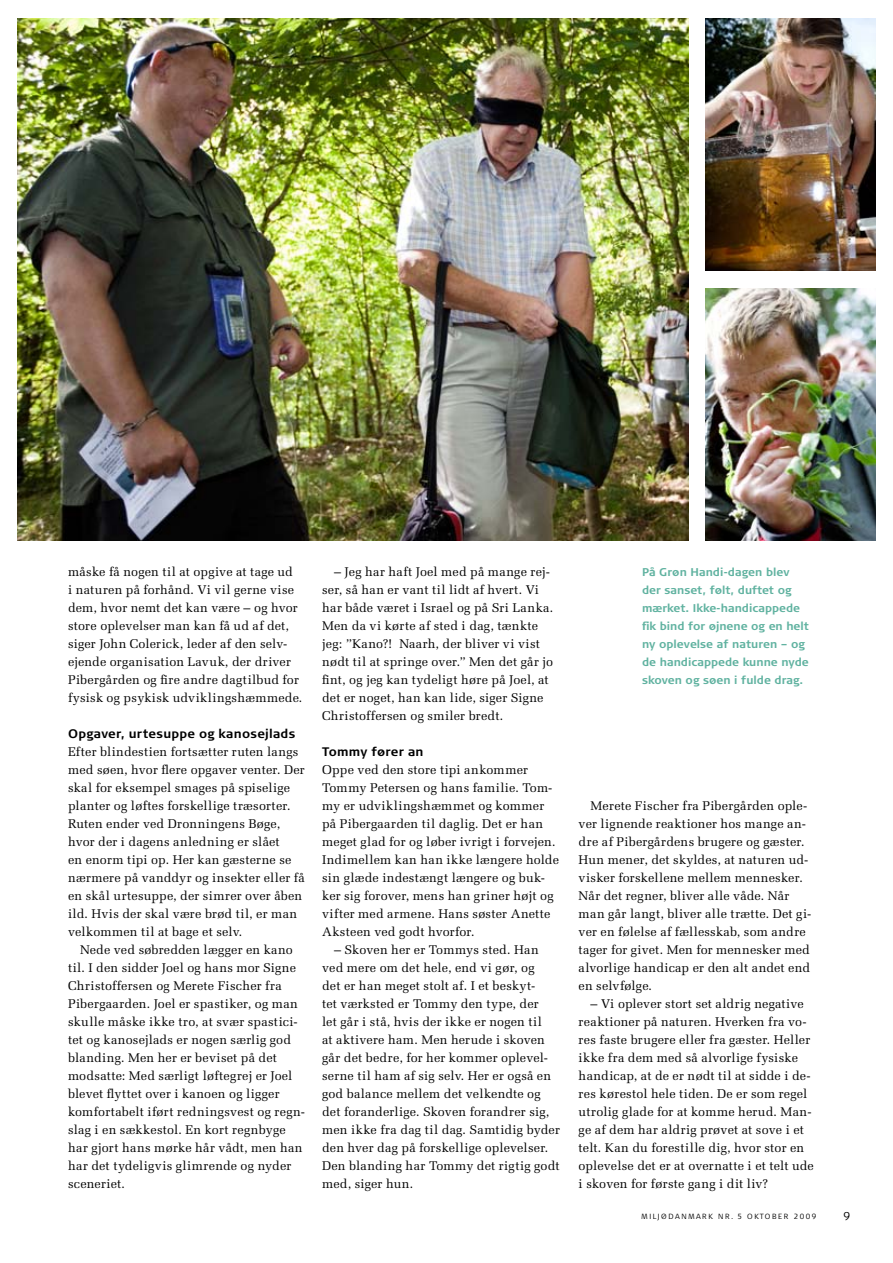
<style>
.page{position:relative;width:893px;height:1263px;background:#fff}
.page>*{position:absolute;margin:0;border:0;box-sizing:border-box;transform-origin:0 0}
.t1{font:12.6px/18px "Melior";letter-spacing:.015em;color:#000}
.t2{font:700 12.3px "Signa Normal";letter-spacing:.02em;color:#000}
.t3{font:700 11.25px/18px "Signa Normal";color:#60b2a0}
.t4{font:300 11.25px "Signa Column";color:#000}
.t5{font:300 7.5px "Signa Normal";letter-spacing:.2em;color:#000}
.t6{font:300 7.5px "Signa Column";color:#000}
.s1{font-family:"Signa Column"}
</style>
<div class="page">
<img style="left:706px;top:18px;width:170px;height:252px">
<img style="left:706px;top:288px;width:170px;height:252px">
<img style="left:17px;top:18px;width:672px;height:522px">
<p class="t1" style="left:68px;top:563px;width:236px">måske få nogen til at opgive at tage ud<br>i naturen på forhånd. Vi vil gerne vise dem, hvor nemt det kan være – og hvor store oplevelser man kan få ud af det, siger John Colerick, leder af den selv&shy;ejende organisation Lavuk, der driver Pibergården og fire andre dagtilbud for fysisk og psykisk udviklingshæmmede.</p>
<p class="t2" style="left:68px;top:727px;width:229px">Opgaver, urtesuppe og kanosejlads</p>
<p class="t1" style="left:68px;top:743px;width:238px">Efter blindestien fortsætter ruten langs med søen, hvor flere opgaver venter. Der skal for eksempel smages på spiselige planter og løftes forskellige træsorter.<br>Ruten ender ved Dronningens Bøge, hvor der i dagens anledning er slået<br>en enorm tipi op. Her kan gæsterne se nærmere på vanddyr og insekter eller få en skål urtesuppe, der simrer over åben ild. Hvis der skal være brød til, er man velkommen til at bage et selv.</p>
<p class="t1" style="left:68px;top:941px;width:238px;text-indent:12px">Nede ved søbredden lægger en kano til. I den sidder Joel og hans mor Signe Christoffersen og Merete Fischer fra Pibergaarden. Joel er spastiker, og man skulle måske ikke tro, at svær spastici&shy;tet og kanosejlads er nogen særlig god blanding. Men her er beviset på det modsatte: Med særligt løftegrej er Joel blevet flyttet over i kanoen og ligger komfortabelt iført redningsvest og regn&shy;slag i en sækkestol. En kort regnbyge har gjort hans mørke hår vådt, men han har det tydeligvis glimrende og nyder sceneriet.</p>
<p class="t1" style="left:322px;top:563px;width:233px;text-indent:12px">– Jeg har haft Joel med på mange rej&shy;ser, så han er vant til lidt af hvert. Vi har både været i Israel og på Sri Lanka.<br>Men da vi kørte af sted i dag, tænkte jeg: ”Kano?! Naarh, der bliver vi vist nødt til at springe over.” Men det går jo fint, og jeg kan tydeligt høre på Joel, at det er noget, han kan lide, siger Signe Christoffersen og smiler bredt.</p>
<p class="t2" style="left:322px;top:745px;width:103px">Tommy fører an</p>
<p class="t1" style="left:322px;top:761px;width:238px">Oppe ved den store tipi ankommer Tommy Petersen og hans familie. Tom&shy;my er udviklingshæmmet og kommer på Pibergaarden til daglig. Det er han meget glad for og løber ivrigt i forvejen.<br>Indimellem kan han ikke længere holde sin glæde indestængt længere og buk&shy;ker sig forover, mens han griner højt og vifter med armene. Hans søster Anette Aksteen ved godt hvorfor.</p>
<p class="t1" style="left:322px;top:941px;width:239px;text-indent:12px">– Skoven her er Tommys sted. Han ved mere om det hele, end vi gør, og<br>det er han meget stolt af. I et beskyt-<br>tet værksted er Tommy den type, der<br>let går i stå, hvis der ikke er nogen til<br>at aktivere ham. Men herude i skoven går det bedre, for her kommer oplevel&shy;serne til ham af sig selv. Her er også en god balance mellem det velkendte og det foranderlige. Skoven forandrer sig, men ikke fra dag til dag. Samtidig byder den hver dag på forskellige oplevelser.<br>Den blanding har Tommy det rigtig godt med, siger hun.</p>
<p class="t3" style="left:642px;top:563px;width:168px">På Grøn Handi-dagen blev der sanset, følt, duftet og mærket. Ikke-handicappede fik bind for øjnene og en helt ny oplevelse af naturen – og de handicappede kunne nyde skoven og søen i fulde drag.</p>
<p class="t1" style="left:579px;top:797px;width:234px;text-indent:12px">Merete Fischer fra Pibergården ople&shy;ver lignende reaktioner hos mange an&shy;dre af Pibergårdens brugere og gæster.<br>Hun mener, det skyldes, at naturen ud&shy;visker forskellene mellem mennesker.<br>Når det regner, bliver alle våde. Når man går langt, bliver alle trætte. Det gi&shy;ver en følelse af fællesskab, som andre tager for givet. Men for mennesker med alvorlige handicap er den alt andet end en selvfølge.</p>
<p class="t1" style="left:579px;top:995px;width:237px;text-indent:12px">– Vi oplever stort set aldrig negative reaktioner på naturen. Hverken fra vo&shy;res faste brugere eller fra gæster. Heller ikke fra dem med så alvorlige fysiske handicap, at de er nødt til at sidde i de&shy;res kørestol hele tiden. De er som regel utrolig glade for at komme herud. Man&shy;ge af dem har aldrig prøvet at sove i et telt. Kan du forestille dig, hvor stor en oplevelse det er at overnatte i et telt ude i skoven for første gang i dit liv?</p>
<p class="t5" style="left:641px;top:1212px;width:113px">MILJØDANMARK NR. <span class="s1">5 OKTOBER</span></p>
<p class="t6" style="left:794px;top:1212px;width:24px">2009</p>
<p class="t4" style="left:844px;top:1209px;width:8px">9</p>
</div>
